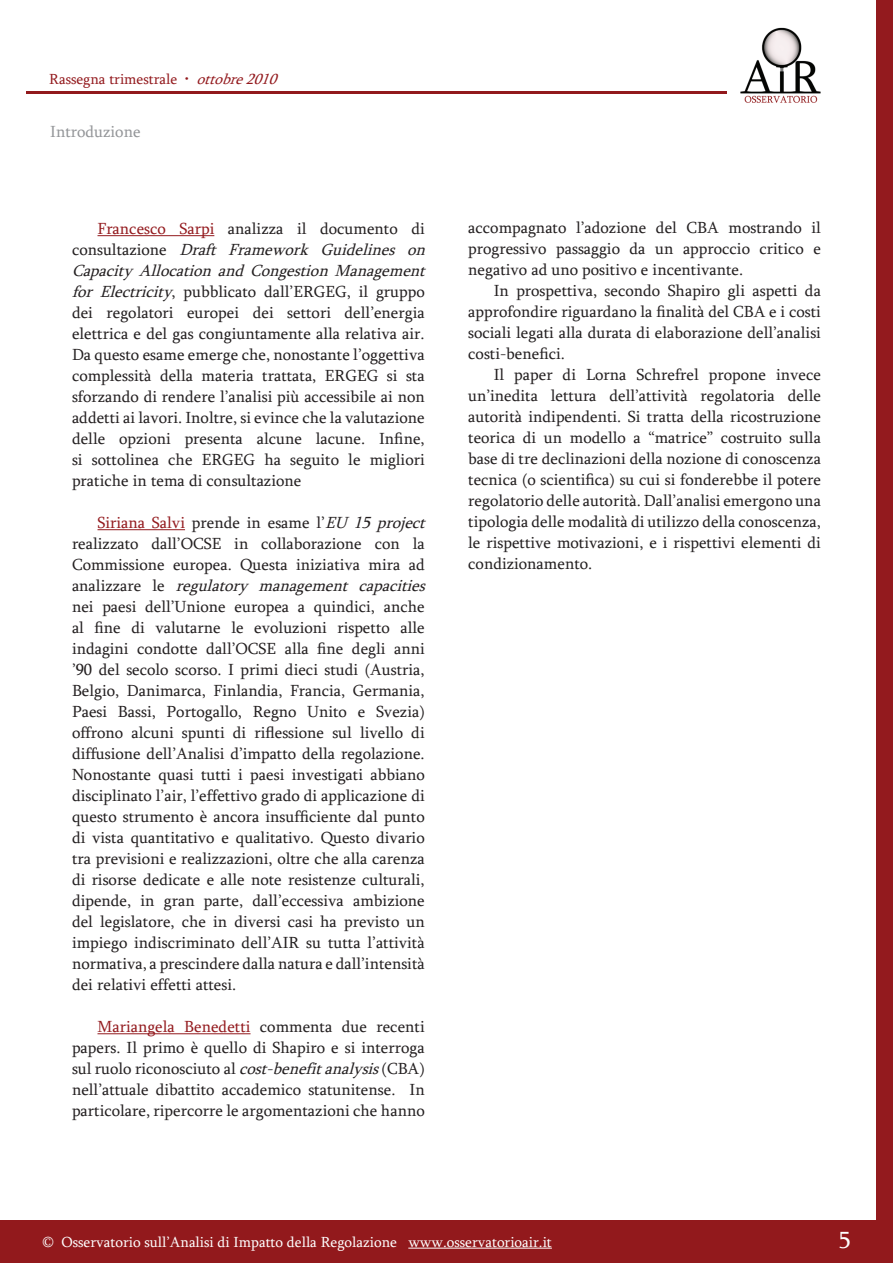
<style>
.page{position:relative;width:893px;height:1263px;background:#fff}
.page>*{position:absolute;margin:0;border:0;box-sizing:border-box;transform-origin:0 0}
.t1{font:24px "Sylfaen";color:#fff}
.t2{font:16.5px/21px "Sylfaen";color:#231f20;text-align:justify}
.t3{font:16.5px "Sylfaen";color:#939598}
.t4{font:15px "Sylfaen";color:#fff}
.t5{font:15px "Sylfaen";color:#931a1e}
.s1{font-style:italic}
.s2{color:#931a1e}
</style>
<div class="page">
<div style="left:876px;top:0;width:17px;height:1262px;background:#931a1e"></div>
<div style="left:0;top:1220px;width:892px;height:43px;background:#92191c"></div>
<hr style="left:408px;top:1248px;width:144px;height:1px;background:#fff">
<img style="left:740px;top:27px;width:81px;height:76px">
<hr style="left:26px;top:91px;width:700px;height:3px;background:#92191c">
<hr style="left:98px;top:235px;width:116px;height:1px;background:#931a1e">
<hr style="left:98px;top:529px;width:87px;height:1px;background:#931a1e">
<hr style="left:98px;top:1033px;width:153px;height:1px;background:#931a1e">
<p class="t5" style="left:49px;top:69px;width:235px">Rassegna trimestrale • <span class="s1">ottobre2010</span></p>
<p class="t3" style="left:50px;top:120px;width:92px">Introduzione</p>
<p class="t2" style="left:72px;top:218px;width:360px;text-align:left;text-indent:26px"><span class="s2">Francesco Sarpi</span> analizza il documento di c o n s u l t a z i o n e <span class="s1">Draft Framework Guidelines on Capacity Allocation and Congestion Management for Electricity</span>, pubblicato dall’ERGEG, il gruppo dei regolatori europei dei settori dell’energia elettrica e del gas congiuntamente alla relativa air.<br>Da questo esame emerge che, nonostante l’oggettiva complessità della materia trattata, ERGEG si sta sforzando di rendere l’analisi più accessibile ai non addetti ai lavori. Inoltre, si evince che la valutazione delle opzioni presenta alcune lacune. Infine, si sottolinea che ERGEG ha seguito le migliori pratiche in tema di consultazione</p>
<p class="t2" style="left:72px;top:512px;width:360px;text-align:left;text-indent:25px"><span class="s2">Siriana Salvi</span> prende in esame l’<span class="s1">EU 15 project </span>realizzato dall’OCSE in collaborazione con la Commissione europea. Questa iniziativa mira ad a n a l i z z a r e l e <span class="s1">regulatory management capacities </span>nei paesi dell’Unione europea a quindici, anche al fine di valutarne le evoluzioni rispetto alle indagini condotte dall’OCSE alla fine degli anni ’90 del secolo scorso. I primi dieci studi (Austria, Belgio, Danimarca, Finlandia, Francia, Germania, Paesi Bassi, Portogallo, Regno Unito e Svezia) offrono alcuni spunti di riflessione sul livello di diffusione dell’Analisi d’impatto della regolazione.<br>Nonostante quasi tutti i paesi investigati abbiano disciplinato l’air, l’effettivo grado di applicazione di questo strumento è ancora insufficiente dal punto di vista quantitativo e qualitativo. Questo divario tra previsioni e realizzazioni, oltre che alla carenza di risorse dedicate e alle note resistenze culturali, dipende, in gran parte, dall’eccessiva ambizione del legislatore, che in diversi casi ha previsto un impiego indiscriminato dell’AIR su tutta l’attività normativa, a prescindere dalla natura e dall’intensità dei relativi effetti attesi.</p>
<p class="t2" style="left:72px;top:1016px;width:354px;text-indent:25px"><span class="s2">Mariangela Benedetti</span> commenta due recenti papers. Il primo è quello di Shapiro e si interroga sul ruolo riconosciuto al <span class="s1">cost-benefitanalysis</span>(CBA) nell’attuale dibattito accademico statunitense. In particolare, ripercorre le argomentazioni che hanno</p>
<p class="t2" style="left:468px;top:216px;width:354px">accompagnato l’adozione del CBA mostrando il progressivo passaggio da un approccio critico e negativo ad uno positivo e incentivante.</p>
<p class="t2" style="left:468px;top:279px;width:354px;text-indent:25px">In prospettiva, secondo Shapiro gli aspetti da approfondire riguardano la finalità del CBA e i costi sociali legati alla durata di elaborazione dell’analisi costi-benefici.</p>
<p class="t2" style="left:468px;top:363px;width:354px;text-indent:25px">Il paper di Lorna Schrefrel propone invece un’inedita lettura dell’attività regolatoria delle autorità indipendenti. Si tratta della ricostruzione teorica di un modello a “matrice” costruito sulla base di tre declinazioni della nozione di conoscenza tecnica (o scientifica) su cui si fonderebbe il potere regolatorio delle autorità. Dall’analisi emergono una tipologia delle modalità di utilizzo della conoscenza, le rispettive motivazioni, e i rispettivi elementi di condizionamento.</p>
<p class="t4" style="left:43px;top:1232px;width:511px">© Osservatorio sull’Analisi di Impatto della Regolazione www.osservatorioair.it</p>
<h1 class="t1" style="left:839px;top:1224px;width:13px">5</h1>
</div>
